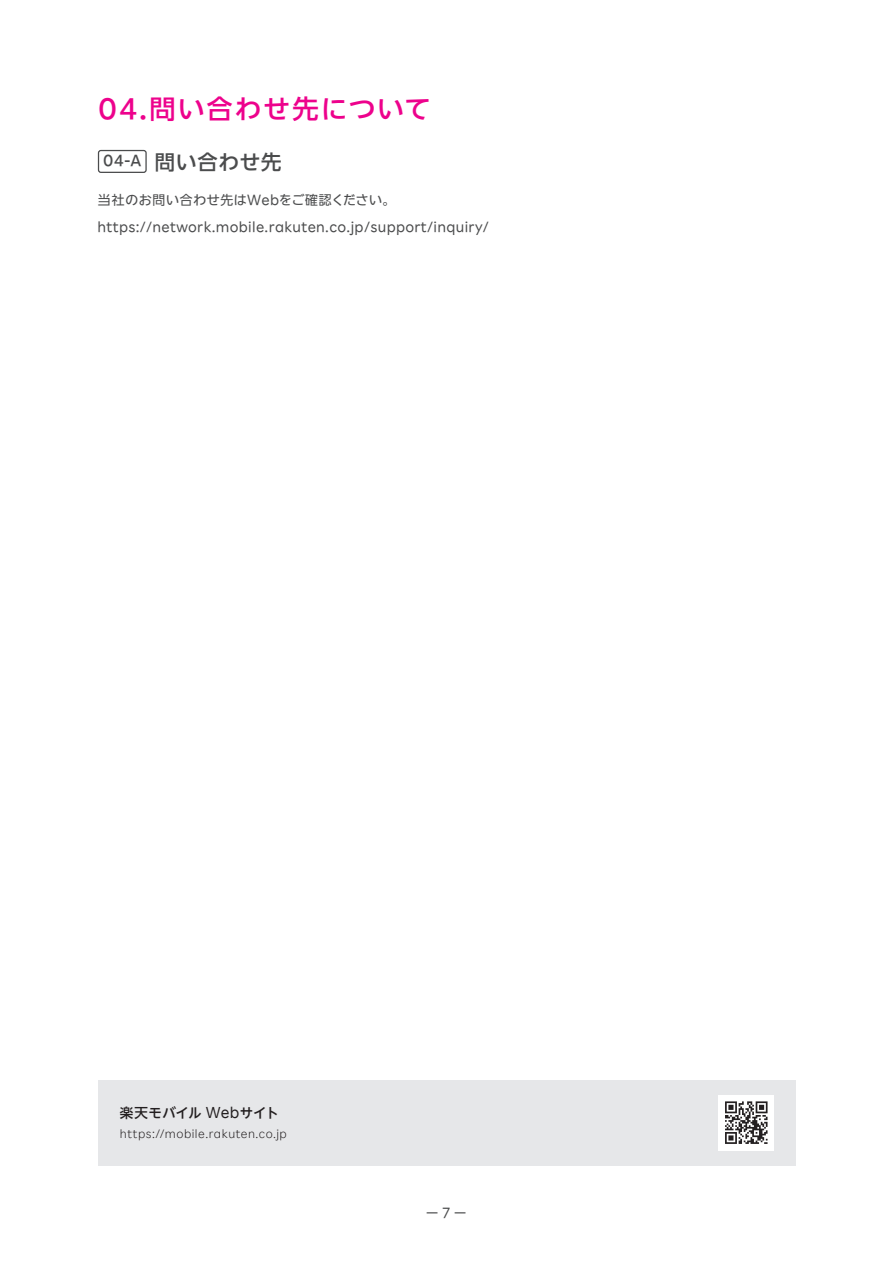
<style>
.page{position:relative;width:893px;height:1263px;background:#fff}
.page>*{position:absolute;margin:0;border:0;box-sizing:border-box;transform-origin:0 0}
.t1{font:500 27px "Rakuten Sans JP";letter-spacing:.055em;color:#ed028c}
.t2{font:500 21px "Rakuten Sans JP";letter-spacing:.015em;color:#4b4c4d}
.t3{font:13.5px/27px "Rakuten Sans JP";letter-spacing:.025em;color:#4b4c4d}
.t4{font:500 13.5px "UD Shin Go NT Pro";letter-spacing:.005em;color:#231f20}
.t5{font:300 12.45px "Rakuten Sans";letter-spacing:.04em;color:#231f20}
.s1{font-family:"Rakuten Sans";font-weight:400;font-size:16.05px}
</style>
<div class="page">
<div style="left:98px;top:1080px;width:697px;height:85px;background:#e6e7e9"></div>
<div style="left:719px;top:1095px;width:55px;height:55px;background:#fff"></div>
<svg style="left:725px;top:1101px;width:42px;height:43px"></svg>
<h1 class="t1" style="left:98px;top:94px;width:334px">04.問い合わせ先について</h1>
<h2 class="t2" style="left:103px;top:150px;width:180px"><sup>04-A</sup> 問い合わせ先</h2>
<p class="t3" style="left:98px;top:187px;width:393px">当社のお問い合わせ先はWebをご確認ください。https://network.mobile.rakuten.co.jp/support/inquiry/</p>
<p class="t4" style="left:120px;top:1102px;width:160px">楽天モバイル <span class="s1">Web</span>サイト</p>
<p class="t5" style="left:120px;top:1127px;width:168px">https://mobile.rakuten.co.jp</p>
<p class="t3" style="left:426px;top:1200px;width:43px">ー 7 ー</p>
</div>
